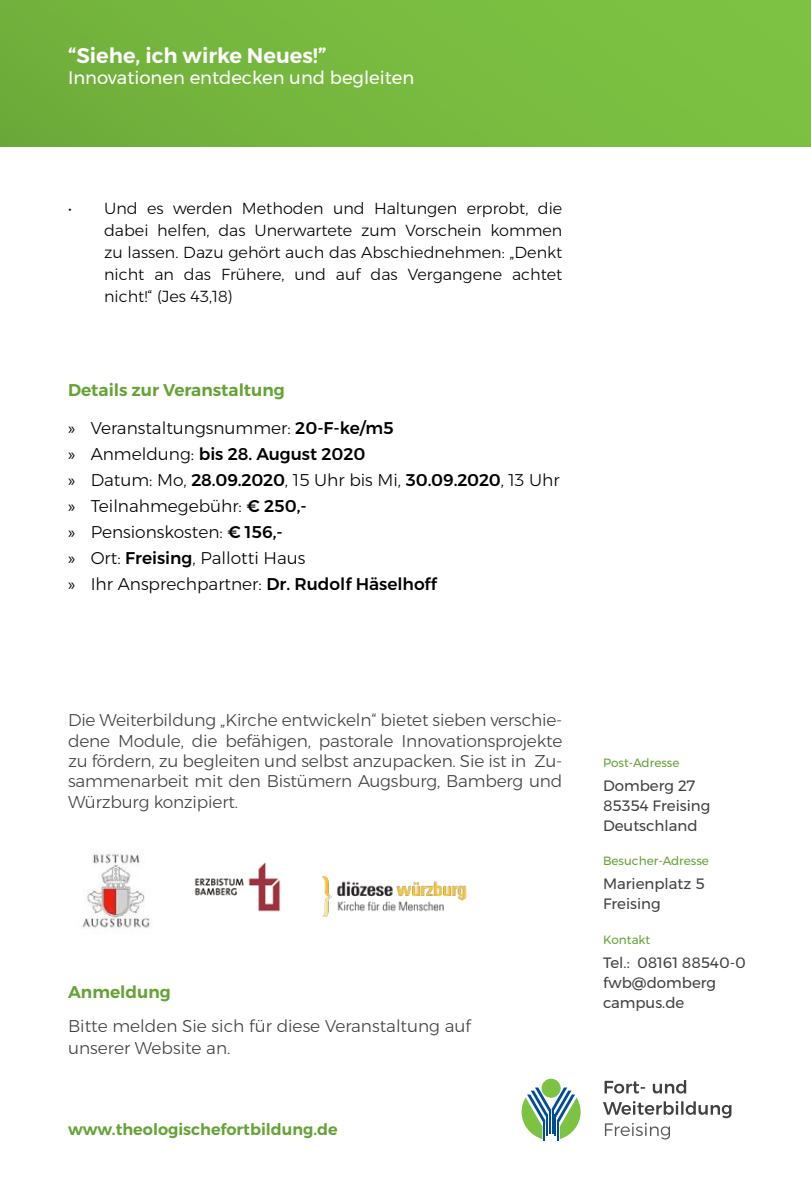
<style>
.page{position:relative;width:811px;height:1191px;background:#fff}
.page>*{position:absolute;margin:0;border:0;box-sizing:border-box;transform-origin:0 0}
.t1{font:600 21px "Montserrat";color:#fff}
.t2{font:18px "Montserrat";color:#fff}
.t3{font:300 17px/20.4px "Montserrat";letter-spacing:-.01em;color:#414042;text-align:justify}
.t4{font:300 17px/26px "Montserrat";color:#000}
.t5{font:600 17px "Montserrat";color:#66a236}
.t6{font:300 16px/22px "Montserrat";color:#000;text-align:justify}
.t7{font:600 16px "Montserrat";color:#66a236}
.t8{font:15px/20px "Montserrat";color:#414042}
.t9{font:12px "Montserrat";color:#66a236}
.s1{font-family:"Myriad Pro";font-weight:400}
.s2{font-weight:500}
</style>
<div class="page">
<div style="left:0;top:0;width:811px;height:146px;background:linear-gradient(to right,#70af3b,#7ec443)"></div>
<div style="left:541px;top:1078px;width:19px;height:19px;background:#7dc242;border-radius:50%"></div>
<svg style="left:521px;top:1087px;width:59px;height:53px"></svg>
<svg style="left:603px;top:1101px;width:128px;height:38px"></svg>
<svg style="left:604px;top:1080px;width:82px;height:13px"></svg>
<img style="left:82px;top:852px;width:68px;height:76px">
<img style="left:194px;top:862px;width:87px;height:50px">
<img style="left:323px;top:876px;width:144px;height:40px">
<p class="t1" style="left:68px;top:39px;width:260px">“Siehe, ich wirke Neues!”</p>
<p class="t2" style="left:68px;top:64px;width:348px">Innovationen entdecken und begleiten</p>
<p class="t6" style="left:104px;top:197px;width:460px;text-indent:-36px">• Und es werden Methoden und Haltungen erprobt, die dabei helfen, das Unerwartete zum Vorschein kommen zu lassen. Dazu gehört auch das Abschiednehmen: „Denkt nicht an das Frühere, und auf das Vergangene achtet nicht!“ (Jes 43,18)</p>
<p class="t5" style="left:68px;top:377px;width:218px">Details zur Veranstaltung</p>
<p class="t4" style="left:68px;top:414px;width:493px"><span class="s1">»</span> Veranstaltungsnummer: <span class="s2">20-F-ke/m5<br></span><span class="s1">»</span> Anmeldung: <span class="s2">bis 28. August 2020<br></span><span class="s1">»</span> Datum: Mo, <span class="s2">28.09.2020</span>, 15 Uhr bis Mi, <span class="s2">30.09.2020</span>, 13 Uhr <span class="s1">»</span> Teilnahmegebühr: <span class="s2">€ 250,-<br></span><span class="s1">»</span> Pensionskosten: <span class="s2">€ 156,-<br></span><span class="s1">»</span> Ort: <span class="s2">Freising</span>, Pallotti Haus<br><span class="s1">»</span> Ihr Ansprechpartner: <span class="s2">Dr. Rudolf Häselhoff</span></p>
<p class="t3" style="left:68px;top:709px;width:496px">Die Weiterbildung „Kirche entwickeln“ bietet sieben verschie&shy;dene Module, die befähigen, pastorale Innovationsprojekte zu fördern, zu begleiten und selbst anzupacken. Sie ist in Zu&shy;sammenarbeit mit den Bistümern Augsburg, Bamberg und Würzburg konzipiert.</p>
<p class="t5" style="left:68px;top:978px;width:104px">Anmeldung</p>
<p class="t3" style="left:68px;top:1014px;width:404px;line-height:22px">Bitte melden Sie sich für diese Veranstaltung auf unserer Website an.</p>
<p class="t7" style="left:68px;top:1117px;width:271px">www.theologischefortbildung.de</p>
<p class="t9" style="left:603px;top:754px;width:78px">Post-Adresse</p>
<p class="t8" style="left:603px;top:776px;width:109px">Domberg 27<br>85354 Freising<br>Deutschland</p>
<p class="t9" style="left:603px;top:851px;width:107px">Besucher-Adresse</p>
<p class="t8" style="left:603px;top:873px;width:103px">Marienplatz 5<br>Freising</p>
<p class="t9" style="left:603px;top:930px;width:49px">Kontakt</p>
<p class="t8" style="left:603px;top:952px;width:144px">Tel.: 08161 88540-0 fwb@domberg campus.de</p>
</div>
